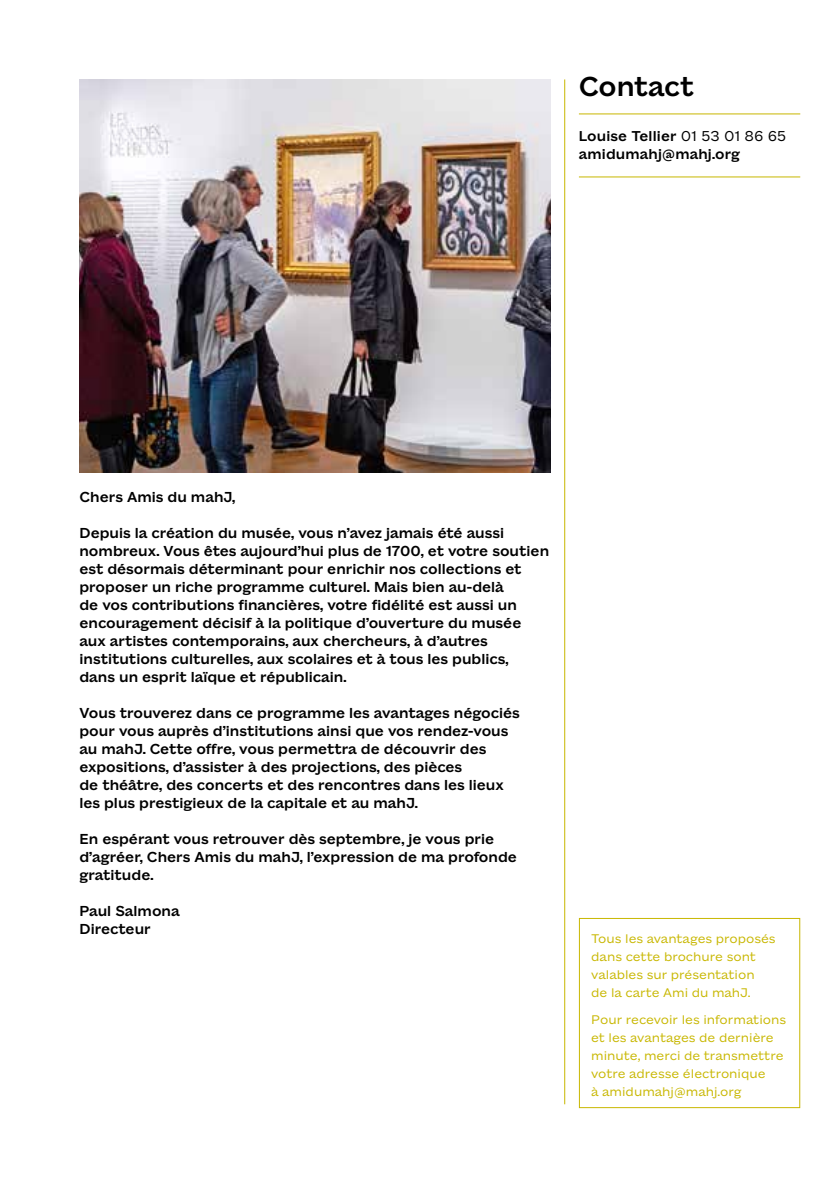
<style>
.page{position:relative;width:840px;height:1191px;background:#fff}
.page>*{position:absolute;margin:0;border:0;box-sizing:border-box;transform-origin:0 0}
.t1{font:500 28px "Mahj";letter-spacing:-.005em;color:#000}
.t2{font:500 14.8px/18px "Mahj";color:#000}
.t3{font:500 14.6px/18px "Mahj";letter-spacing:.01em;color:#000}
.t4{font:12.8px/18px "Mahj";color:#c8b700}
.s1{font-weight:400}
</style>
<div class="page">
<hr style="left:578px;top:113px;width:221px;height:1px;background:#c8b700">
<hr style="left:578px;top:176px;width:221px;height:1px;background:#c8b700">
<hr style="left:564px;top:79px;width:1px;height:1025px;background:#c8b700">
<img style="left:79px;top:79px;width:471px;height:393px">
<div style="left:578px;top:918px;width:221px;height:190px;border:1px solid #c8b700"></div>
<h1 class="t1" style="left:578px;top:62px;width:117px">Contact</h1>
<p class="t3" style="left:578px;top:126px;width:208px">Louise Tellier <span class="s1">01 53 01 86 65 </span>amidumahj@mahj.org</p>
<p class="t2" style="left:79px;top:486px;width:157px">Chers Amis du mahJ,</p>
<p class="t2" style="left:79px;top:522px;width:471px">Depuis la création du musée, vous n’avez jamais été aussi nombreux. Vous êtes aujourd’hui plus de 1700, et votre soutien est désormais déterminant pour enrichir nos collections et proposer un riche programme culturel. Mais bien au-delà<br>de vos contributions financières, votre fidélité est aussi un encouragement décisif à la politique d’ouverture du musée aux artistes contemporains, aux chercheurs, à d’autres institutions culturelles, aux scolaires et à tous les publics,<br>dans un esprit laïque et républicain.</p>
<p class="t2" style="left:79px;top:702px;width:441px">Vous trouverez dans ce programme les avantages négociés pour vous auprès d’institutions ainsi que vos rendez-vous au mahJ. Cette offre, vous permettra de découvrir des expositions, d’assister à des projections, des pièces<br>de théâtre, des concerts et des rencontres dans les lieux les plus prestigieux de la capitale et au mahJ.</p>
<p class="t2" style="left:79px;top:828px;width:439px">En espérant vous retrouver dès septembre, je vous prie d’agréer, Chers Amis du mahJ, l’expression de ma profonde gratitude.</p>
<p class="t2" style="left:79px;top:900px;width:102px">Paul Salmona<br>Directeur</p>
<p class="t4" style="left:591px;top:928px;width:186px">Tous les avantages proposés dans cette brochure sont valables sur présentation<br>de la carte Ami du mahJ.</p>
<p class="t4" style="left:591px;top:1009px;width:196px">Pour recevoir les informations et les avantages de dernière minute, merci de transmettre votre adresse électronique<br>à amidumahj@mahj.org</p>
</div>
